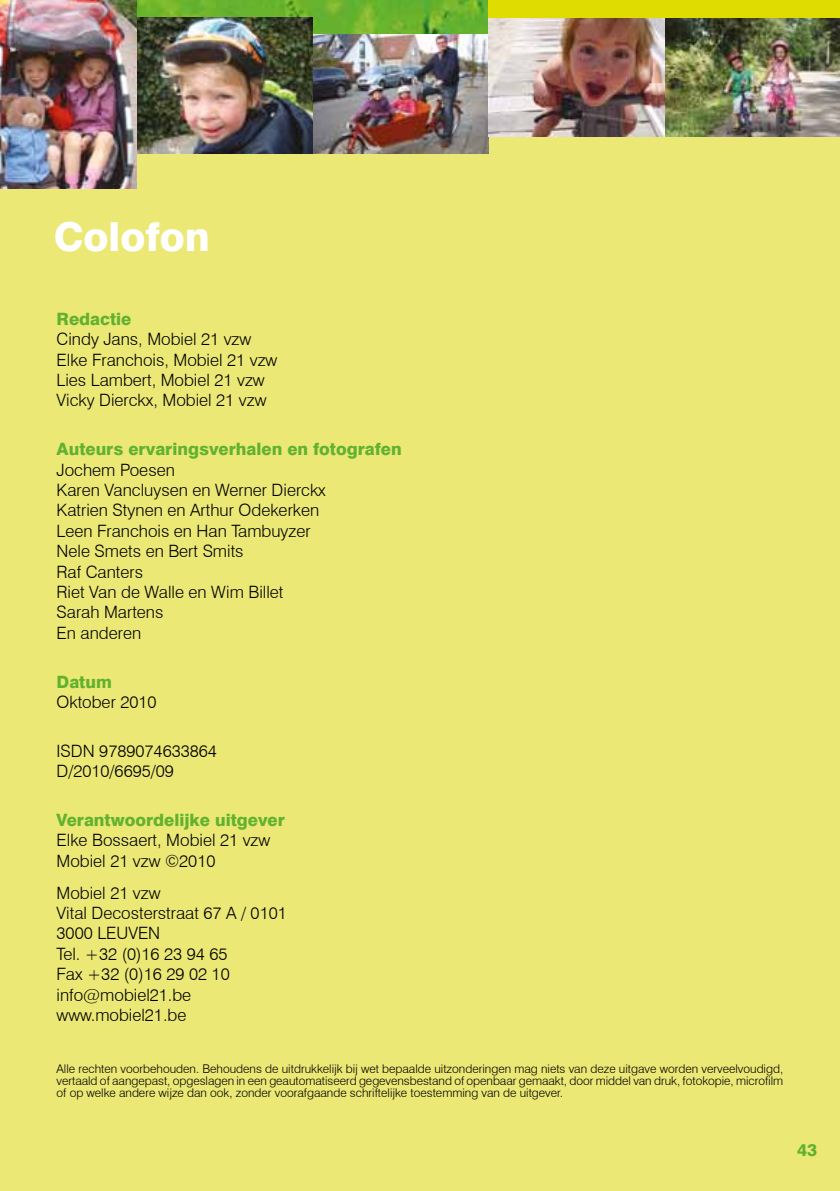
<style>
.page{position:relative;width:840px;height:1191px;background:#fff}
.page>*{position:absolute;margin:0;border:0;box-sizing:border-box;transform-origin:0 0}
.t1{font:800 40px "Swiss 721 BT";color:#fff}
.t2{font:300 17px/20.4px "Swiss 721 BT";color:#000}
.t3{font:800 17px "Swiss 721 BT";color:#62b22f}
.t4{font:300 12px/12px "Swiss 721 BT";color:#000;text-align:justify}
</style>
<div class="page">
<div style="left:0;top:0;width:839px;height:1191px;background:#ebe876"></div>
<img style="left:454px;top:0;width:34px;height:34px">
<img style="left:312px;top:34px;width:176px;height:119px">
<img style="left:136px;top:34px;width:176px;height:119px">
<img style="left:0;top:34px;width:136px;height:154px">
<img style="left:663px;top:17px;width:176px;height:119px">
<img style="left:0;top:0;width:454px;height:34px">
<img style="left:488px;top:17px;width:175px;height:119px">
<div style="left:488px;top:0;width:351px;height:17px;background:#dedc00"></div>
<h1 class="t1" style="left:54px;top:212px;width:157px">Colofon</h1>
<p class="t3" style="left:57px;top:308px;width:76px">Redactie</p>
<p class="t2" style="left:57px;top:329px;width:222px">Cindy Jans, Mobiel 21 vzw<br>Elke Franchois, Mobiel 21 vzw<br>Lies Lambert, Mobiel 21 vzw<br>Vicky Dierckx, Mobiel 21 vzw</p>
<p class="t3" style="left:57px;top:439px;width:346px">Auteurs ervaringsverhalen en fotografen</p>
<p class="t2" style="left:57px;top:459px;width:270px">Jochem Poesen<br>Karen Vancluysen en Werner Dierckx<br>Katrien Stynen en Arthur Odekerken<br>Leen Franchois en Han Tambuyzer<br>Nele Smets en Bert Smits<br>Raf Canters<br>Riet Van de Walle en Wim Billet<br>Sarah Martens<br>En anderen</p>
<p class="t3" style="left:57px;top:671px;width:57px">Datum</p>
<p class="t2" style="left:57px;top:691px;width:101px">Oktober 2010</p>
<p class="t2" style="left:57px;top:740px;width:162px">ISDN 9789074633864<br>D/2010/6695/09</p>
<p class="t3" style="left:57px;top:809px;width:230px">Verantwoordelijke uitgever</p>
<p class="t2" style="left:57px;top:830px;width:215px">Elke Bossaert, Mobiel 21 vzw<br>Mobiel 21 vzw ©2010</p>
<p class="t2" style="left:57px;top:882px;width:231px">Mobiel 21 vzw<br>Vital Decosterstraat 67 A / 0101<br>3000 LEUVEN<br>Tel. +32 (0)16 23 94 65<br>Fax +32 (0)16 29 02 10 info@mobiel21.be www.mobiel21.be</p>
<p class="t4" style="left:57px;top:1062px;width:727px">Alle rechten voorbehouden. Behoudens de uitdrukkelijk bij wet bepaalde uitzonderingen mag niets van deze uitgave worden verveelvoudigd, vertaald of aangepast, opgeslagen in een geautomatiseerd gegevensbestand of openbaar gemaakt, door middel van druk, fotokopie, microfilm of op welke andere wijze dan ook, zonder voorafgaande schriftelijke toestemming van de uitgever.</p>
<p class="t3" style="left:796px;top:1139px;width:22px">43</p>
</div>
